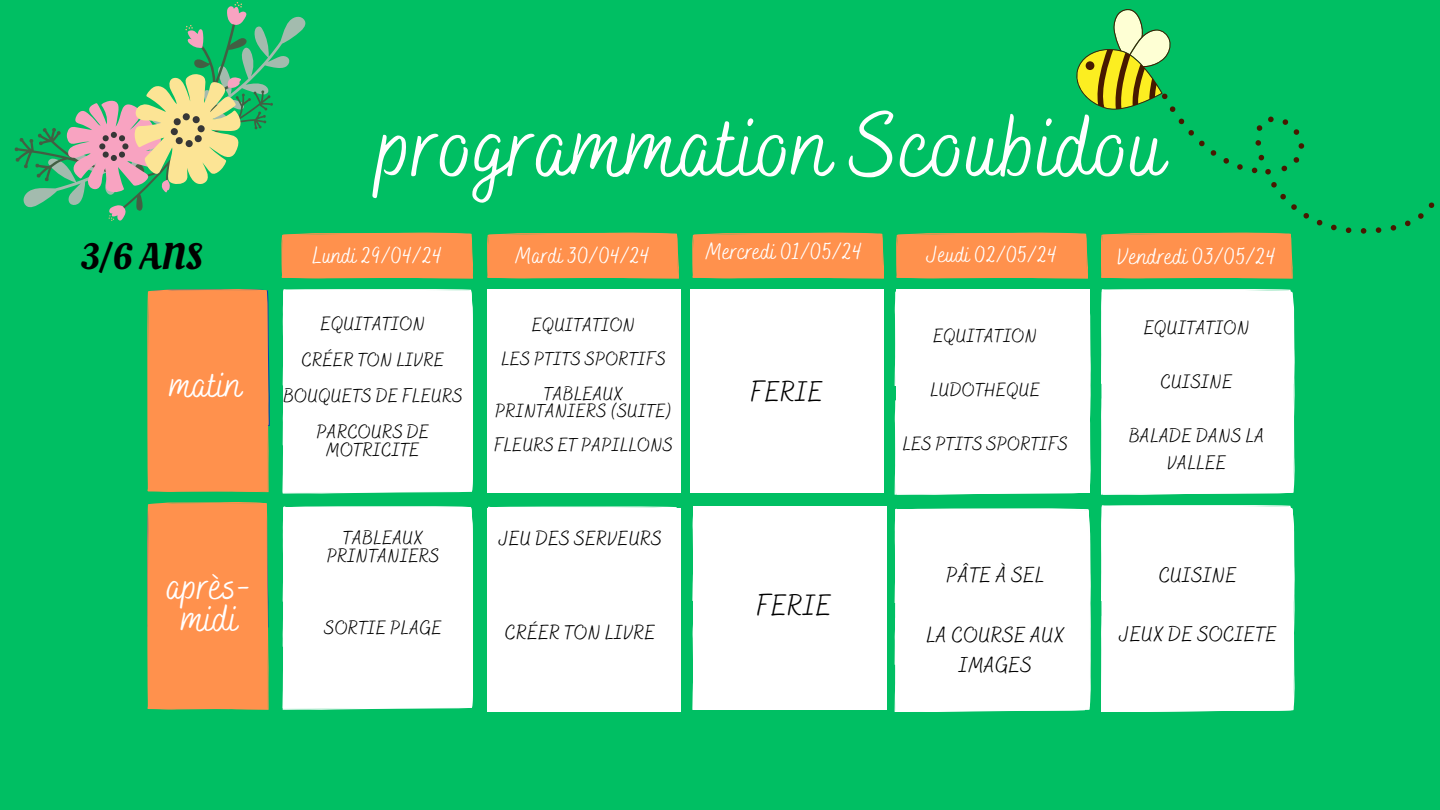
<style>
.page{position:relative;width:1440px;height:810px;background:#00bf63}
.page>*{position:absolute;margin:0;border:0;box-sizing:border-box;transform-origin:0 0}
.t1{font:92.2px "Bakerie Smooth";color:#fff}
.t2{font:39.9px/31.5px "Bakerie Smooth";color:#fff;text-align:center}
.t3{font:39px "Bakerie Smooth";color:#fff}
.t4{font:36.8px "Oleo Script";color:#000}
.t5{font:29.7px "Bakerie Smooth";color:#000}
.t6{font:28.7px "Bakerie Smooth";color:#000}
.t7{font:23.8px "Bakerie Smooth";color:#fff}
.t8{font:23.5px "Bakerie Smooth";color:#fff}
.t9{font:23.4px "Bakerie Smooth";color:#fff}
.t10{font:21.8px/30px "Bakerie Smooth";color:#000;text-align:center}
.t11{font:21.3px "Bakerie Smooth";color:#000}
.t12{font:20.5px "Bakerie Smooth";color:#000}
.t13{font:19.6px/27px "Bakerie Smooth";color:#000;text-align:center}
.t14{font:19.4px/18px "Bakerie Smooth";color:#000;text-align:center}
.t15{font:19.3px "Bakerie Smooth";color:#000}
.t16{font:19.2px "Bakerie Smooth";color:#000}
</style>
<div class="page">
<div style="left:281px;top:233px;width:192px;height:46px;background:#ff914d"></div>
<div style="left:147px;top:289px;width:123px;height:203px;background:#ff914d"></div>
<div style="left:147px;top:502px;width:122px;height:208px;background:#ff914d"></div>
<div style="left:487px;top:233px;width:192px;height:46px;background:#ff914d"></div>
<svg style="left:488px;top:506px;width:189px;height:2px"></svg>
<div style="left:692px;top:233px;width:192px;height:46px;background:#ff914d"></div>
<div style="left:896px;top:233px;width:192px;height:46px;background:#ff914d"></div>
<div style="left:1101px;top:234px;width:192px;height:45px;background:#ff914d"></div>
<div style="left:487px;top:289px;width:193px;height:203px;background:#fff"></div>
<div style="left:487px;top:508px;width:193px;height:203px;background:#fff"></div>
<div style="left:690px;top:289px;width:193px;height:203px;background:#fff"></div>
<div style="left:694px;top:506px;width:193px;height:204px;background:#fff"></div>
<div style="left:283px;top:289px;width:190px;height:204px;background:#fff"></div>
<div style="left:283px;top:506px;width:190px;height:204px;background:#fff"></div>
<div style="left:1101px;top:289px;width:194px;height:206px;background:#fff"></div>
<div style="left:1101px;top:505px;width:194px;height:207px;background:#fff"></div>
<div style="left:895px;top:291px;width:196px;height:204px;background:#fff"></div>
<div style="left:895px;top:509px;width:196px;height:203px;background:#fff"></div>
<svg style="left:273px;top:16px;width:32px;height:52px"></svg>
<svg style="left:14px;top:26px;width:259px;height:182px"></svg>
<svg style="left:67px;top:2px;width:179px;height:219px"></svg>
<svg style="left:1073px;top:9px;width:361px;height:225px"></svg>
<p class="t4" style="left:82px;top:232px;width:122px">3/6 ANS</p>
<p class="t3" style="left:170px;top:362px;width:74px">matin</p>
<p class="t2" style="left:167px;top:573px;width:87px">après&shy;midi</p>
<h2 class="t1" style="left:378px;top:92px;width:790px">programmation Scoubidou</h2>
<p class="t8" style="left:312px;top:241px;width:132px">Lundi 29/04/24</p>
<p class="t8" style="left:516px;top:241px;width:136px">Mardi 30/04/24</p>
<p class="t7" style="left:706px;top:237px;width:159px">Mercredi 01/05/24</p>
<p class="t9" style="left:926px;top:241px;width:133px">Jeudi 02/05/24</p>
<p class="t7" style="left:1117px;top:242px;width:161px">Vendredi 03/05/24</p>
<p class="t14" style="left:321px;top:316px;width:106px">EQUITATION</p>
<p class="t14" style="left:302px;top:352px;width:144px">CRÉER TON LIVRE</p>
<p class="t14" style="left:283px;top:388px;width:181px">BOUQUETS DE FLEURS</p>
<h3 class="t14" style="left:317px;top:424px;width:114px">PARCOURS DE<br>MOTRICITE</h3>
<h5 class="t16" style="left:532px;top:313px;width:105px">EQUITATION</h5>
<h5 class="t16" style="left:501px;top:348px;width:166px">LES PTITS SPORTIFS</h5>
<p class="t16" style="left:544px;top:382px;width:81px">TABLEAUX</p>
<p class="t16" style="left:495px;top:399px;width:178px">PRINTANIERS (SUITE)</p>
<p class="t16" style="left:494px;top:434px;width:180px">FLEURS ET PAPILLONS</p>
<p class="t6" style="left:751px;top:375px;width:75px">FERIE</p>
<h6 class="t15" style="left:933px;top:325px;width:106px">EQUITATION</h6>
<p class="t15" style="left:931px;top:379px;width:111px">LUDOTHEQUE</p>
<p class="t15" style="left:903px;top:433px;width:167px">LES PTITS SPORTIFS</p>
<p class="t13" style="left:1144px;top:316px;width:107px">EQUITATION</p>
<p class="t13" style="left:1161px;top:370px;width:74px">CUISINE</p>
<p class="t13" style="left:1129px;top:424px;width:137px">BALADE DANS LA<br>VALLEE</p>
<h4 class="t14" style="left:343px;top:530px;width:82px">TABLEAUX</h4>
<p class="t14" style="left:327px;top:548px;width:114px">PRINTANIERS</p>
<h6 class="t12" style="left:499px;top:526px;width:165px">JEU DES SERVEURS</h6>
<h6 class="t10" style="left:947px;top:562px;width:100px">PÂTE À SEL</h6>
<p class="t11" style="left:1159px;top:563px;width:80px">CUISINE</p>
<h1 class="t5" style="left:757px;top:588px;width:77px">FERIE</h1>
<p class="t14" style="left:325px;top:620px;width:119px">SORTIE PLAGE</p>
<h6 class="t12" style="left:505px;top:620px;width:152px">CRÉER TON LIVRE</h6>
<h6 class="t10" style="left:926px;top:622px;width:140px">LA COURSE AUX<br>IMAGES</h6>
<p class="t11" style="left:1119px;top:621px;width:160px">JEUX DE SOCIETE</p>
</div>
